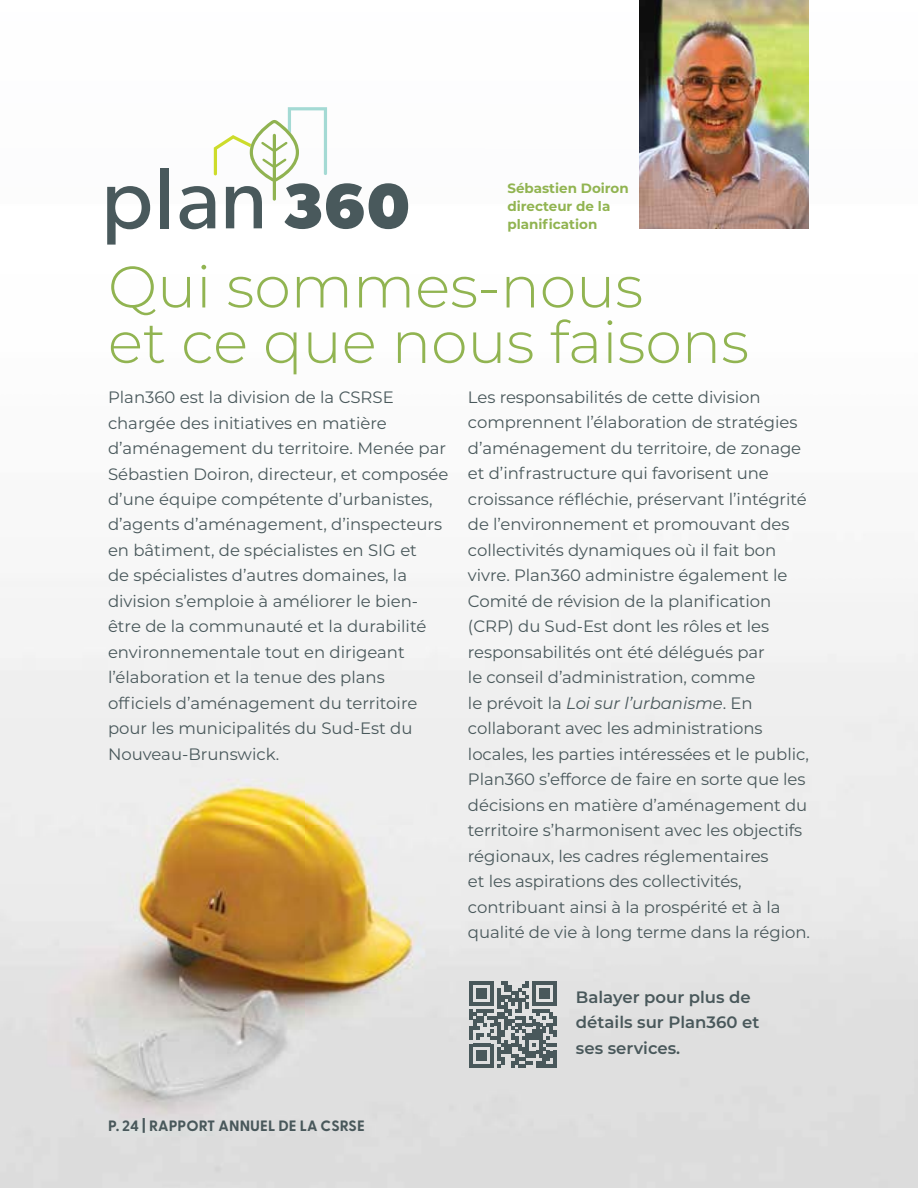
<style>
.page{position:relative;width:918px;height:1188px;background:#fff}
.page>*{position:absolute;margin:0;border:0;box-sizing:border-box;transform-origin:0 0}
.t1{font:300 58.5px/55.5px "Montserrat";color:#91b451}
.t2{font:16.5px/25.5px "Montserrat";letter-spacing:-.005em;color:#49585b}
.t3{font:600 16.5px/25.5px "Montserrat";color:#49585b}
.t4{font:700 15px "Greycliff CF";letter-spacing:.01em;color:#49585b}
.t5{font:700 13.5px/18px "Montserrat";color:#91b451}
.s1{font-style:italic}
</style>
<div class="page">
<img style="left:0;top:168px;width:918px;height:1020px">
<img style="left:639px;top:0;width:170px;height:229px">
<svg style="left:107px;top:186px;width:43px;height:59px"></svg>
<div style="left:161px;top:168px;width:8px;height:60px;background:#49595c"></div>
<svg style="left:180px;top:107px;width:228px;height:122px"></svg>
<svg style="left:470px;top:981px;width:87px;height:87px;background:#868f91"></svg>
<p class="t5" style="left:507px;top:178px;width:123px">Sébastien Doiron directeur de la planification</p>
<h1 class="t1" style="left:108px;top:257px;width:643px">Qui sommes-nous<br>et ce que nous faisons</h1>
<p class="t2" style="left:108px;top:384px;width:342px">Plan360 est la division de la CSRSE chargée des initiatives en matière d’aménagement du territoire. Menée par Sébastien Doiron, directeur, et composée d’une équipe compétente d’urbanistes, d’agents d’aménagement, d’inspecteurs en bâtiment, de spécialistes en SIG et<br>de spécialistes d’autres domaines, la division s’emploie à améliorer le bien&shy;être de la communauté et la durabilité environnementale tout en dirigeant l’élaboration et la tenue des plans officiels d’aménagement du territoire pour les municipalités du Sud-Est du Nouveau-Brunswick.</p>
<p class="t2" style="left:468px;top:384px;width:344px">Les responsabilités de cette division comprennent l’élaboration de stratégies d’aménagement du territoire, de zonage et d’infrastructure qui favorisent une croissance réfléchie, préservant l’intégrité de l’environnement et promouvant des collectivités dynamiques où il fait bon vivre. Plan360 administre également le Comité de révision de la planification (CRP) du Sud-Est dont les rôles et les responsabilités ont été délégués par<br>le conseil d’administration, comme<br>le prévoit la <span class="s1">Loi sur l’urbanisme</span>. En collaborant avec les administrations locales, les parties intéressées et le public, Plan360 s’efforce de faire en sorte que les décisions en matière d’aménagement du territoire s’harmonisent avec les objectifs régionaux, les cadres réglementaires<br>et les aspirations des collectivités, contribuant ainsi à la prospérité et à la qualité de vie à long terme dans la région.</p>
<p class="t4" style="left:108px;top:1115px;width:258px">P. 24 | RAPPORT ANNUEL DE LA CSRSE</p>
<p class="t3" style="left:576px;top:983px;width:185px">Balayer pour plus de détails sur Plan360 et ses services.</p>
</div>
